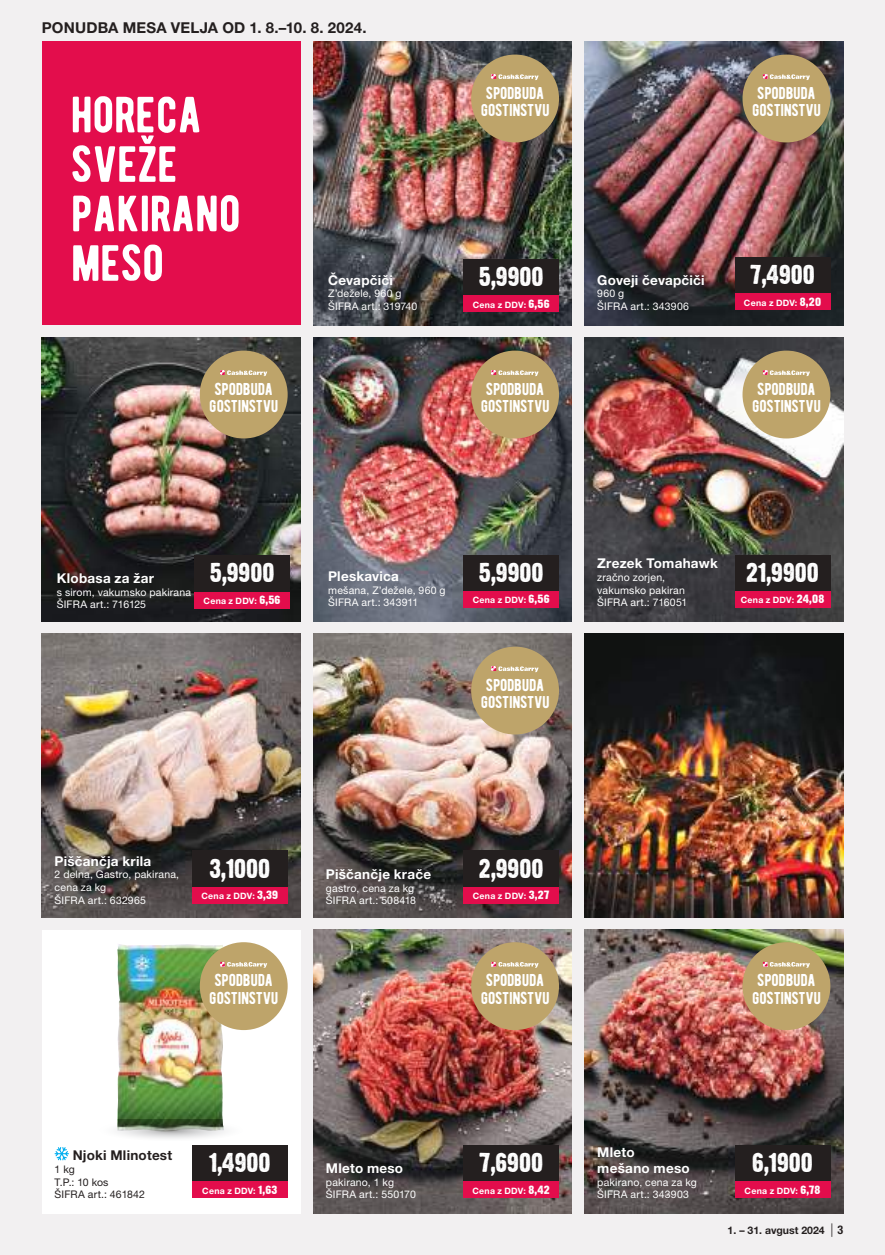
<style>
.page{position:relative;width:885px;height:1255px;background:#fff}
.page>*{position:absolute;margin:0;border:0;box-sizing:border-box;transform-origin:0 0}
.t1{font:50.85px/49.5px "BERNIER Regular";color:#fff}
.t2{font:24px "Dirty Headline";color:#fff}
.t3{font:17.1px/17.1px "BERNIER Regular";letter-spacing:-.015em;color:#fff;text-align:center}
.t4{font:700 15px "Helvetica Neue LT Pro";letter-spacing:.015em;color:#241f1f}
.t5{font:700 13.5px/16.2px "Helvetica Neue LT Pro";letter-spacing:.015em;color:#fff}
.t6{font:700 13.5px "Helvetica Neue LT Pro";letter-spacing:.015em;color:#241f1f}
.t7{font:10.5px/12.6px "Helvetica Neue LT Pro";letter-spacing:.015em;color:#fff}
.t8{font:10.5px/12.6px "Helvetica Neue LT Pro";letter-spacing:.01em;color:#241f1f}
.t9{font:700 10.5px "Helvetica Neue LT Pro";color:#241f1f}
.t10{font:700 8.7px "Helvetica Neue LT Pro";letter-spacing:.03em;color:#fff}
.s1{font-family:"Dirty Headline";font-weight:400;font-size:10.5px}
.s2{font-weight:300;font-size:13.5px}
.s3{font-stretch:condensed;font-size:12px}
</style>
<div class="page">
<div style="left:0;top:0;width:884px;height:1254px;background:#f2f0f1"></div>
<div style="left:42px;top:42px;width:258px;height:283px;background:#e30d4c"></div>
<img style="left:313px;top:42px;width:258px;height:283px">
<div style="left:471px;top:55px;width:88px;height:87px;background:#bea46a;border-radius:50%"></div>
<svg style="left:491px;top:74px;width:47px;height:6px"></svg>
<img style="left:584px;top:42px;width:259px;height:283px">
<div style="left:742px;top:55px;width:88px;height:87px;background:#bea46a;border-radius:50%"></div>
<svg style="left:762px;top:74px;width:47px;height:6px"></svg>
<img style="left:313px;top:338px;width:258px;height:283px">
<img style="left:584px;top:338px;width:259px;height:283px">
<div style="left:471px;top:350px;width:88px;height:88px;background:#bea46a;border-radius:50%"></div>
<svg style="left:491px;top:370px;width:47px;height:6px"></svg>
<div style="left:742px;top:350px;width:88px;height:88px;background:#bea46a;border-radius:50%"></div>
<svg style="left:762px;top:370px;width:47px;height:6px"></svg>
<img style="left:42px;top:338px;width:258px;height:283px">
<div style="left:200px;top:350px;width:87px;height:88px;background:#bea46a;border-radius:50%"></div>
<svg style="left:220px;top:370px;width:47px;height:6px"></svg>
<img style="left:42px;top:634px;width:258px;height:283px">
<img style="left:313px;top:634px;width:258px;height:283px">
<img style="left:313px;top:929px;width:258px;height:284px">
<div style="left:42px;top:929px;width:258px;height:284px;background:#fff"></div>
<img style="left:584px;top:929px;width:259px;height:284px">
<img style="left:584px;top:634px;width:259px;height:283px">
<div style="left:463px;top:259px;width:96px;height:37px;background:#241f1f"></div>
<div style="left:463px;top:295px;width:96px;height:17px;background:#e30d4c"></div>
<div style="left:734px;top:257px;width:96px;height:36px;background:#241f1f"></div>
<div style="left:734px;top:293px;width:96px;height:17px;background:#e30d4c"></div>
<div style="left:463px;top:555px;width:96px;height:36px;background:#241f1f"></div>
<div style="left:463px;top:591px;width:96px;height:17px;background:#e30d4c"></div>
<div style="left:734px;top:555px;width:96px;height:36px;background:#241f1f"></div>
<div style="left:734px;top:591px;width:96px;height:17px;background:#e30d4c"></div>
<div style="left:194px;top:555px;width:96px;height:37px;background:#241f1f"></div>
<div style="left:194px;top:591px;width:96px;height:17px;background:#e30d4c"></div>
<div style="left:192px;top:850px;width:95px;height:36px;background:#241f1f"></div>
<div style="left:192px;top:886px;width:95px;height:17px;background:#e30d4c"></div>
<div style="left:463px;top:850px;width:96px;height:36px;background:#241f1f"></div>
<div style="left:463px;top:886px;width:96px;height:17px;background:#e30d4c"></div>
<div style="left:463px;top:1145px;width:96px;height:36px;background:#241f1f"></div>
<div style="left:463px;top:1181px;width:96px;height:17px;background:#e30d4c"></div>
<div style="left:192px;top:1145px;width:95px;height:36px;background:#241f1f"></div>
<div style="left:192px;top:1181px;width:95px;height:17px;background:#e30d4c"></div>
<svg style="left:55px;top:1147px;width:14px;height:13px"></svg>
<div style="left:734px;top:1145px;width:96px;height:36px;background:#241f1f"></div>
<div style="left:734px;top:1181px;width:96px;height:17px;background:#e30d4c"></div>
<div style="left:471px;top:942px;width:88px;height:88px;background:#bea46a;border-radius:50%"></div>
<svg style="left:491px;top:961px;width:47px;height:6px"></svg>
<div style="left:742px;top:942px;width:88px;height:88px;background:#bea46a;border-radius:50%"></div>
<svg style="left:762px;top:961px;width:47px;height:6px"></svg>
<img style="left:117px;top:944px;width:107px;height:175px">
<svg style="left:117px;top:1119px;width:108px;height:20px"></svg>
<div style="left:200px;top:942px;width:87px;height:88px;background:#bea46a;border-radius:50%"></div>
<svg style="left:220px;top:961px;width:47px;height:6px"></svg>
<div style="left:471px;top:646px;width:88px;height:88px;background:#bea46a;border-radius:50%"></div>
<svg style="left:491px;top:666px;width:47px;height:6px"></svg>
<h3 class="t4" style="left:42px;top:18px;width:326px">PONUDBA MESA VELJA OD 1. 8.–10. 8. 2024.</h3>
<h1 class="t1" style="left:71px;top:89px;width:171px">HORECA<br>SVEŽE<br>PAKIRANO<br>MESO</h1>
<h3 class="t3" style="left:480px;top:84px;width:71px">SPODBUDA<br>GOSTINSTVU</h3>
<h3 class="t3" style="left:751px;top:84px;width:71px">SPODBUDA<br>GOSTINSTVU</h3>
<h2 class="t2" style="left:750px;top:258px;width:66px">7,4900</h2>
<p class="t10" style="left:743px;top:297px;width:79px">Cena z DDV: <span class="s1">8,20</span></p>
<h2 class="t2" style="left:478px;top:261px;width:66px">5,9900</h2>
<p class="t10" style="left:472px;top:299px;width:78px">Cena z DDV: <span class="s1">6,56</span></p>
<p class="t5" style="left:328px;top:272px;width:66px">Čevapčiči</p>
<p class="t7" style="left:328px;top:287px;width:91px">Z’dežele, 960 g<br>ŠIFRA art.: 319740</p>
<p class="t5" style="left:597px;top:272px;width:109px">Goveji čevapčiči</p>
<p class="t7" style="left:597px;top:287px;width:93px">960 g<br>ŠIFRA art.: 343906</p>
<h3 class="t3" style="left:209px;top:380px;width:71px">SPODBUDA<br>GOSTINSTVU</h3>
<h3 class="t3" style="left:480px;top:380px;width:71px">SPODBUDA<br>GOSTINSTVU</h3>
<h3 class="t3" style="left:751px;top:380px;width:71px">SPODBUDA<br>GOSTINSTVU</h3>
<p class="t5" style="left:57px;top:570px;width:99px">Klobasa za žar</p>
<p class="t7" style="left:57px;top:585px;width:136px">s sirom, vakumsko pakirana<br>ŠIFRA art.: 716125</p>
<h2 class="t2" style="left:210px;top:556px;width:66px">5,9900</h2>
<p class="t10" style="left:203px;top:595px;width:78px">Cena z DDV: <span class="s1">6,56</span></p>
<p class="t5" style="left:328px;top:567px;width:72px">Pleskavica</p>
<p class="t7" style="left:328px;top:583px;width:119px">mešana, Z’dežele, 960 g<br>ŠIFRA art.: 343911</p>
<h2 class="t2" style="left:478px;top:556px;width:66px">5,9900</h2>
<p class="t10" style="left:472px;top:595px;width:78px">Cena z DDV: <span class="s1">6,56</span></p>
<h3 class="t3" style="left:480px;top:676px;width:71px">SPODBUDA<br>GOSTINSTVU</h3>
<p class="t5" style="left:597px;top:555px;width:122px">Zrezek Tomahawk</p>
<p class="t7" style="left:597px;top:570px;width:91px">zračno zorjen, vakumsko pakiran<br>ŠIFRA art.: 716051</p>
<h2 class="t2" style="left:746px;top:556px;width:74px">21,9900</h2>
<p class="t10" style="left:740px;top:595px;width:85px">Cena z DDV: <span class="s1">24,08</span></p>
<p class="t5" style="left:55px;top:852px;width:98px">Piščančja krila</p>
<p class="t7" style="left:55px;top:868px;width:126px">2 delna, Gastro, pakirana, cena za kg<br>ŠIFRA art.: 632965</p>
<h2 class="t2" style="left:209px;top:851px;width:62px">3,1000</h2>
<p class="t10" style="left:201px;top:890px;width:78px">Cena z DDV: <span class="s1">3,39</span></p>
<h3 class="t3" style="left:209px;top:971px;width:71px">SPODBUDA<br>GOSTINSTVU</h3>
<p class="t5" style="left:326px;top:865px;width:107px">Piščančje krače</p>
<p class="t7" style="left:326px;top:881px;width:92px">gastro, cena za kg<br>ŠIFRA art.: 508418</p>
<h2 class="t2" style="left:479px;top:851px;width:66px">2,9900</h2>
<p class="t10" style="left:473px;top:890px;width:78px">Cena z DDV: <span class="s1">3,27</span></p>
<h3 class="t3" style="left:480px;top:971px;width:71px">SPODBUDA<br>GOSTINSTVU</h3>
<h3 class="t3" style="left:751px;top:971px;width:71px">SPODBUDA<br>GOSTINSTVU</h3>
<p class="t6" style="left:73px;top:1147px;width:101px">Njoki Mlinotest</p>
<p class="t8" style="left:55px;top:1162px;width:92px">1 kg<br>T.P.: 10 kos<br>ŠIFRA art.: 461842</p>
<h2 class="t2" style="left:209px;top:1146px;width:63px">1,4900</h2>
<p class="t10" style="left:202px;top:1184px;width:76px">Cena z DDV: <span class="s1">1,63</span></p>
<p class="t5" style="left:326px;top:1159px;width:79px">Mleto meso</p>
<p class="t7" style="left:326px;top:1175px;width:91px">pakirano, 1 kg<br>ŠIFRA art.: 550170</p>
<h2 class="t2" style="left:479px;top:1146px;width:65px">7,6900</h2>
<p class="t10" style="left:472px;top:1184px;width:79px">Cena z DDV: <span class="s1">8,42</span></p>
<p class="t5" style="left:597px;top:1143px;width:94px">Mleto mešano meso</p>
<p class="t7" style="left:597px;top:1175px;width:101px">pakirano, cena za kg<br>ŠIFRA art.: 343903</p>
<h2 class="t2" style="left:752px;top:1146px;width:62px">6,1900</h2>
<p class="t10" style="left:744px;top:1184px;width:77px">Cena z DDV: <span class="s1">6,78</span></p>
<p class="t9" style="left:727px;top:1223px;width:117px">1. – 31. avgust 2024 <span class="s2">|</span> <span class="s3">3</span></p>
</div>
